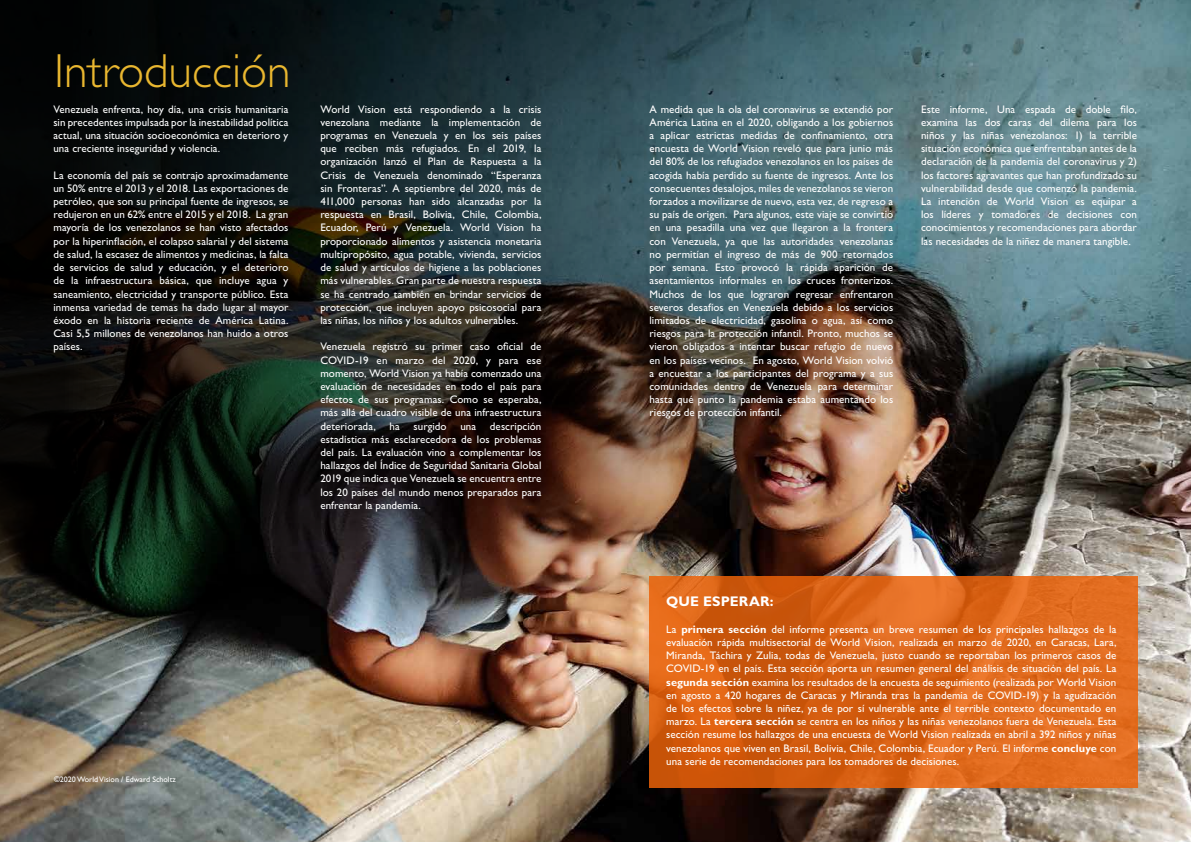
<style>
.page{position:relative;width:1191px;height:842px;background:#fff}
.page>*{position:absolute;margin:0;border:0;box-sizing:border-box;transform-origin:0 0}
.t1{font:300 48px "Gill Sans Std";color:#e9b730}
.t2{font:700 14px "Gill Sans Std";letter-spacing:.015em;color:#fff}
.t3{font:11px/13.2px "Gill Sans Std";letter-spacing:.005em;color:#fff;text-align:justify}
.t4{font:8px "Gill Sans Std";color:#fff}
.s1{font-weight:700}
</style>
<div class="page">
<img style="left:0;top:0;width:1191px;height:842px">
<svg style="left:649px;top:576px;width:488px;height:212px"></svg>
<h1 class="t1" style="left:54px;top:44px;width:238px">Introducción</h1>
<p class="t3" style="left:53px;top:102px;width:236px">Venezuela enfrenta, hoy día, una crisis humanitaria sin precedentes impulsada por la inestabilidad política actual, una situación socioeconómica en deterioro y una creciente inseguridad y violencia.</p>
<p class="t3" style="left:53px;top:168px;width:236px">La economía del país se contrajo aproximadamente un 50% entre el 2013 y el 2018. Las exportaciones de petróleo, que son su principal fuente de ingresos, se redujeron en un 62% entre el 2015 y el 2018. La gran mayoría de los venezolanos se han visto afectados por la hiperinflación, el colapso salarial y del sistema de salud, la escasez de alimentos y medicinas, la falta de servicios de salud y educación, y el deterioro de la infraestructura básica, que incluye agua y saneamiento, electricidad y transporte público. Esta inmensa variedad de temas ha dado lugar al mayor éxodo en la historia reciente de América Latina.<br>Casi 5,5 millones de venezolanos han huido a otros países.</p>
<p class="t3" style="left:320px;top:102px;width:223px">World Vision está respondiendo a la crisis venezolana mediante la implementación de programas en Venezuela y en los seis países que reciben más refugiados. En el 2019, la organización lanzó el Plan de Respuesta a la Crisis de Venezuela denominado “Esperanza sin Fronteras”. A septiembre del 2020, más de 411,000 personas han sido alcanzadas por la respuesta en Brasil, Bolivia, Chile, Colombia, Ecuador, Perú y Venezuela. World Vision ha proporcionado alimentos y asistencia monetaria multipropósito, agua potable, vivienda, servicios de salud y artículos de higiene a las poblaciones más vulnerables. Gran parte de nuestra respuesta se ha centrado también en brindar servicios de protección, que incluyen apoyo psicosocial para las niñas, los niños y los adultos vulnerables.</p>
<p class="t3" style="left:320px;top:340px;width:223px">Venezuela registró su primer caso oficial de COVID-19 en marzo del 2020, y para ese momento, World Vision ya había comenzado una evaluación de necesidades en todo el país para efectos de sus programas. Como se esperaba, más allá del cuadro visible de una infraestructura deteriorada, ha surgido una descripción estadística más esclarecedora de los problemas del país. La evaluación vino a complementar los hallazgos del Índice de Seguridad Sanitaria Global 2019 que indica que Venezuela se encuentra entre los 20 países del mundo menos preparados para enfrentar la pandemia.</p>
<p class="t4" style="left:54px;top:775px;width:123px">©2020 World Vision / Edward Scholtz</p>
<p class="t3" style="left:649px;top:102px;width:245px">A medida que la ola del coronavirus se extendió por América Latina en el 2020, obligando a los gobiernos a aplicar estrictas medidas de confinamiento, otra encuesta de World Vision reveló que para junio más del 80% de los refugiados venezolanos en los países de acogida había perdido su fuente de ingresos. Ante los consecuentes desalojos, miles de venezolanos se vieron forzados a movilizarse de nuevo, esta vez, de regreso a su país de origen. Para algunos, este viaje se convirtió en una pesadilla una vez que llegaron a la frontera con Venezuela, ya que las autoridades venezolanas no permitían el ingreso de más de 900 retornados por semana. Esto provocó la rápida aparición de asentamientos informales en los cruces fronterizos.<br>Muchos de los que lograron regresar enfrentaron severos desafíos en Venezuela debido a los servicios limitados de electricidad, gasolina o agua, así como riesgos para la protección infantil. Pronto, muchos se vieron obligados a intentar buscar refugio de nuevo en los países vecinos. En agosto, World Vision volvió a encuestar a los participantes del programa y a sus comunidades dentro de Venezuela para determinar hasta qué punto la pandemia estaba aumentando los riesgos de protección infantil.</p>
<p class="t3" style="left:921px;top:102px;width:217px">Este informe, Una espada de doble filo, examina las dos caras del dilema para los niños y las niñas venezolanos: 1) la terrible situación económica que enfrentaban antes de la declaración de la pandemia del coronavirus y 2) los factores agravantes que han profundizado su vulnerabilidad desde que comenzó la pandemia.<br>La intención de World Vision es equipar a los líderes y tomadores de decisiones con conocimientos y recomendaciones para abordar las necesidades de la niñez de manera tangible.</p>
<p class="t2" style="left:666px;top:593px;width:109px">QUE ESPERAR:</p>
<p class="t3" style="left:666px;top:622px;width:452px">La <span class="s1">primera sección</span> del informe presenta un breve resumen de los principales hallazgos de la evaluación rápida multisectorial de World Vision, realizada en marzo de 2020, en Caracas, Lara, Miranda, Táchira y Zulia, todas de Venezuela, justo cuando se reportaban los primeros casos de COVID-19 en el país. Esta sección aporta un resumen general del análisis de situación del país. La <span class="s1">segunda sección</span> examina los resultados de la encuesta de seguimiento (realizada por World Vision en agosto a 420 hogares de Caracas y Miranda tras la pandemia de COVID-19) y la agudización de los efectos sobre la niñez, ya de por sí vulnerable ante el terrible contexto documentado en marzo. La <span class="s1">tercera sección</span> se centra en los niños y las niñas venezolanos fuera de Venezuela. Esta sección resume los hallazgos de una encuesta de World Vision realizada en abril a 392 niños y niñas venezolanos que viven en Brasil, Bolivia, Chile, Colombia, Ecuador y Perú. El informe <span class="s1">concluye</span> con una serie de recomendaciones para los tomadores de decisiones.</p>
</div>
